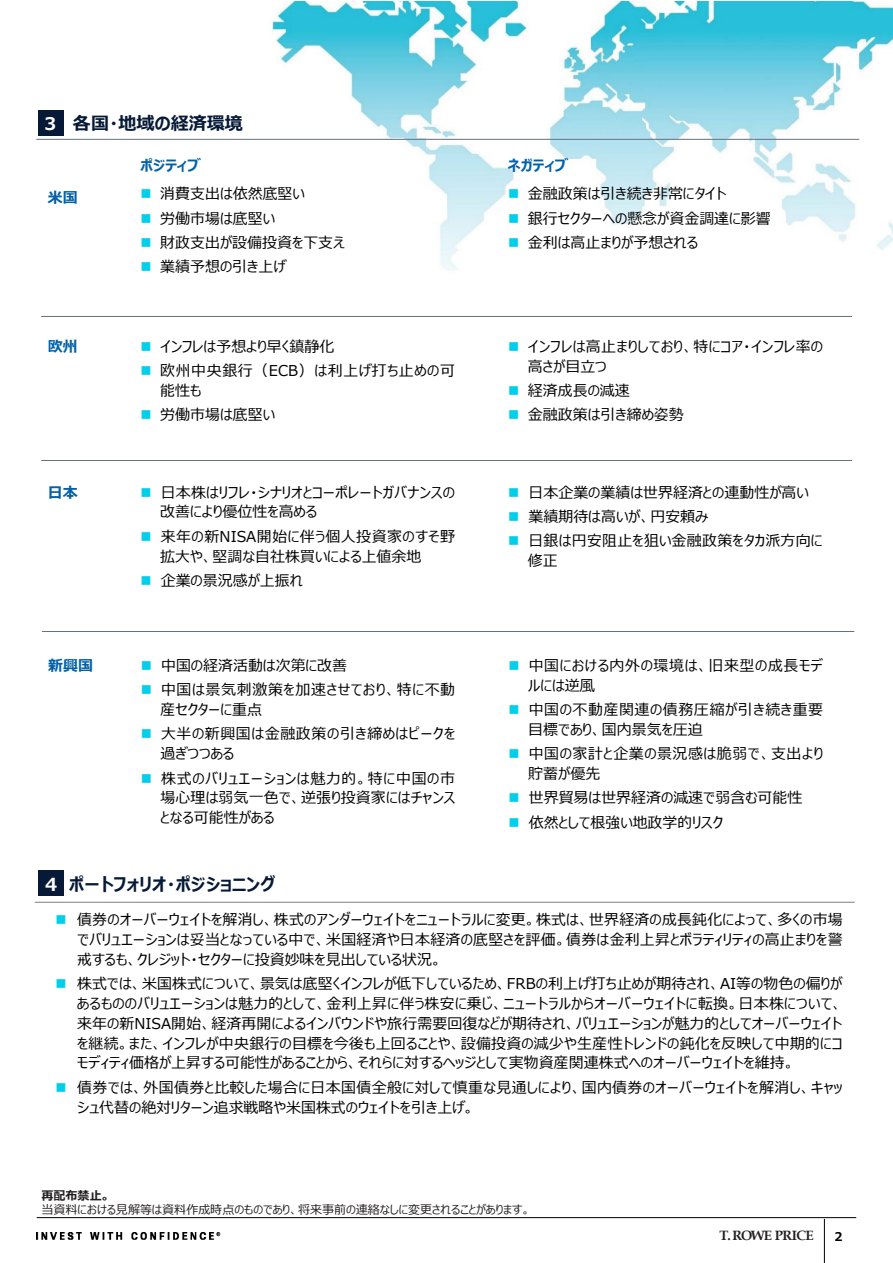
<style>
.page{position:relative;width:893px;height:1263px;background:#fff}
.page>*{position:absolute;margin:0;border:0;box-sizing:border-box;transform-origin:0 0}
.t1{font:700 18px "Meiryo UI";color:#061937}
.t2{font:15px/19.8px "Meiryo UI";letter-spacing:.005em;color:#000}
.t3{font:15px/19.8px "Meiryo UI";letter-spacing:.035em;color:#000}
.t4{font:15px/19.8px "Meiryo UI";letter-spacing:.025em;color:#000}
.t5{font:700 15px "Meiryo UI";color:#0060a8}
.t6{font:700 13.5px "Book Antiqua";letter-spacing:-.04em;color:#231f20}
.t7{font:12px "Meiryo UI";color:#231f20}
.t8{font:700 12px "Meiryo UI";color:#231f20}
.t9{font:700 12px "Meiryo UI";color:#000}
.s1{font-size:17.4px;color:#fff}
.s2{color:#00cfec}
.s3{color:#fff}
</style>
<div class="page">
<hr style="left:37px;top:1217px;width:819px;height:1px;background:#000">
<hr style="left:824px;top:1219px;width:1px;height:44px;background:#000">
<img style="left:37px;top:1232px;width:183px;height:7px">
<img style="left:36px;top:1px;width:857px;height:269px">
<div style="left:38px;top:110px;width:25px;height:25px;background:#061937"></div>
<hr style="left:36px;top:139px;width:823px;height:1px;background:#66717e">
<hr style="left:41px;top:316px;width:811px;height:1px;background:#66717e">
<hr style="left:41px;top:460px;width:811px;height:1px;background:#66717e">
<div style="left:38px;top:871px;width:26px;height:25px;background:#061937"></div>
<hr style="left:35px;top:902px;width:819px;height:1px;background:#7f7f7f">
<hr style="left:42px;top:631px;width:812px;height:1px;background:#66717e">
<p class="t1" style="left:44px;top:111px;width:200px"><span class="s1">3</span> 各国・地域の経済環境</p>
<p class="t5" style="left:48px;top:187px;width:31px">米国</p>
<p class="t5" style="left:140px;top:155px;width:62px">ポジティブ</p>
<p class="t2" style="left:140px;top:185px;width:166px"><span class="s2">■</span> 消費支出は依然底堅い</p>
<p class="t2" style="left:140px;top:209px;width:136px"><span class="s2">■</span> 労働市場は底堅い</p>
<p class="t2" style="left:140px;top:234px;width:206px"><span class="s2">■</span> 財政支出が設備投資を下支え</p>
<p class="t2" style="left:140px;top:258px;width:147px"><span class="s2">■</span> 業績予想の引き上げ</p>
<p class="t5" style="left:508px;top:155px;width:61px">ネガティブ</p>
<p class="t2" style="left:508px;top:185px;width:220px"><span class="s2">■</span> 金融政策は引き続き非常にタイト</p>
<p class="t2" style="left:508px;top:209px;width:264px"><span class="s2">■</span> 銀行セクターへの懸念が資金調達に影響</p>
<p class="t2" style="left:508px;top:234px;width:192px"><span class="s2">■</span> 金利は高止まりが予想される</p>
<p class="t5" style="left:48px;top:336px;width:31px">欧州</p>
<p class="t2" style="left:140px;top:337px;width:195px"><span class="s2">■</span> インフレは予想より早く鎮静化</p>
<p class="t3" style="left:160px;top:362px;width:296px;text-indent:-20px"><span class="s2">■</span> 欧州中央銀行（ECB）は利上げ打ち止めの可能性も</p>
<p class="t2" style="left:140px;top:406px;width:136px"><span class="s2">■</span> 労働市場は底堅い</p>
<p class="t4" style="left:528px;top:337px;width:297px;text-indent:-20px"><span class="s2">■</span> インフレは高止まりしており、特にコア・インフレ率の高さが目立つ</p>
<p class="t2" style="left:508px;top:382px;width:123px"><span class="s2">■</span> 経済成長の減速</p>
<p class="t2" style="left:508px;top:406px;width:177px"><span class="s2">■</span> 金融政策は引き締め姿勢</p>
<p class="t5" style="left:48px;top:482px;width:31px">日本</p>
<p class="t2" style="left:160px;top:483px;width:296px;text-indent:-20px"><span class="s2">■</span> 日本株はリフレ・シナリオとコーポレートガバナンスの改善により優位性を高める</p>
<p class="t2" style="left:160px;top:527px;width:296px;text-indent:-20px"><span class="s2">■</span> 来年の新NISA開始に伴う個人投資家のすそ野拡大や、堅調な自社株買いによる上値余地</p>
<p class="t2" style="left:140px;top:571px;width:164px"><span class="s2">■</span> 企業の景況感が上振れ</p>
<p class="t2" style="left:508px;top:483px;width:302px"><span class="s2">■</span> 日本企業の業績は世界経済との連動性が高い</p>
<p class="t2" style="left:508px;top:507px;width:202px"><span class="s2">■</span> 業績期待は高いが、円安頼み</p>
<p class="t2" style="left:528px;top:532px;width:296px;text-indent:-20px"><span class="s2">■</span> 日銀は円安阻止を狙い金融政策をタカ派方向に修正</p>
<p class="t5" style="left:48px;top:655px;width:46px">新興国</p>
<p class="t2" style="left:141px;top:656px;width:208px"><span class="s2">■</span> 中国の経済活動は次第に改善</p>
<p class="t3" style="left:160px;top:681px;width:296px;text-indent:-20px"><span class="s2">■</span> 中国は景気刺激策を加速させており、特に不動産セクターに重点</p>
<p class="t3" style="left:160px;top:725px;width:296px;text-indent:-20px"><span class="s2">■</span> 大半の新興国は金融政策の引き締めはピークを過ぎつつある</p>
<p class="t2" style="left:160px;top:769px;width:296px;text-align:justify;text-indent:-20px"><span class="s2">■</span> 株式のバリュエーションは魅力的。特に中国の市場心理は弱気一色で、逆張り投資家にはチャンスとなる可能性がある</p>
<p class="t3" style="left:528px;top:656px;width:296px;text-indent:-20px"><span class="s2">■</span> 中国における内外の環境は、旧来型の成長モデルには逆風</p>
<p class="t3" style="left:528px;top:701px;width:296px;text-indent:-20px"><span class="s2">■</span> 中国の不動産関連の債務圧縮が引き続き重要目標であり、国内景気を圧迫</p>
<p class="t3" style="left:528px;top:745px;width:297px;text-indent:-20px"><span class="s2">■</span> 中国の家計と企業の景況感は脆弱で、支出より貯蓄が優先</p>
<p class="t2" style="left:508px;top:789px;width:295px"><span class="s2">■</span> 世界貿易は世界経済の減速で弱含む可能性</p>
<p class="t2" style="left:508px;top:813px;width:216px"><span class="s2">■</span> 依然として根強い地政学的リスク</p>
<p class="t1" style="left:45px;top:872px;width:232px"><span class="s3">4</span> ポートフォリオ・ポジショニング</p>
<p class="t2" style="left:77px;top:911px;width:767px;text-align:justify;text-indent:-21px"><span class="s2">■</span> 債券のオーバーウェイトを解消し、株式のアンダーウェイトをニュートラルに変更。株式は、世界経済の成長鈍化によって、多くの市場でバリュエーションは妥当となっている中で、米国経済や日本経済の底堅さを評価。債券は金利上昇とボラティリティの高止まりを警戒するも、クレジット・セクターに投資妙味を見出している状況。</p>
<p class="t2" style="left:77px;top:975px;width:767px;text-align:justify;text-indent:-21px"><span class="s2">■</span> 株式では、米国株式について、景気は底堅くインフレが低下しているため、FRBの利上げ打ち止めが期待され、AI等の物色の偏りがあるもののバリュエーションは魅力的として、金利上昇に伴う株安に乗じ、ニュートラルからオーバーウェイトに転換。日本株について、来年の新NISA開始、経済再開によるインバウンドや旅行需要回復などが期待され、バリュエーションが魅力的としてオーバーウェイトを継続。また、インフレが中央銀行の目標を今後も上回ることや、設備投資の減少や生産性トレンドの鈍化を反映して中期的にコモディティ価格が上昇する可能性があることから、それらに対するヘッジとして実物資産関連株式へのオーバーウェイトを維持。</p>
<p class="t2" style="left:77px;top:1078px;width:767px;text-indent:-21px"><span class="s2">■</span> 債券では、外国債券と比較した場合に日本国債全般に対して慎重な見通しにより、国内債券のオーバーウェイトを解消し、キャッシュ代替の絶対リターン追求戦略や米国株式のウェイトを引き上げ。</p>
<p class="t8" style="left:41px;top:1187px;width:70px">再配布禁止。</p>
<p class="t7" style="left:41px;top:1201px;width:490px">当資料における見解等は資料作成時点のものであり、将来事前の連絡なしに変更されることがあります。</p>
<p class="t6" style="left:719px;top:1226px;width:96px">T. ROWE PRICE</p>
<p class="t9" style="left:834px;top:1228px;width:10px">2</p>
</div>
